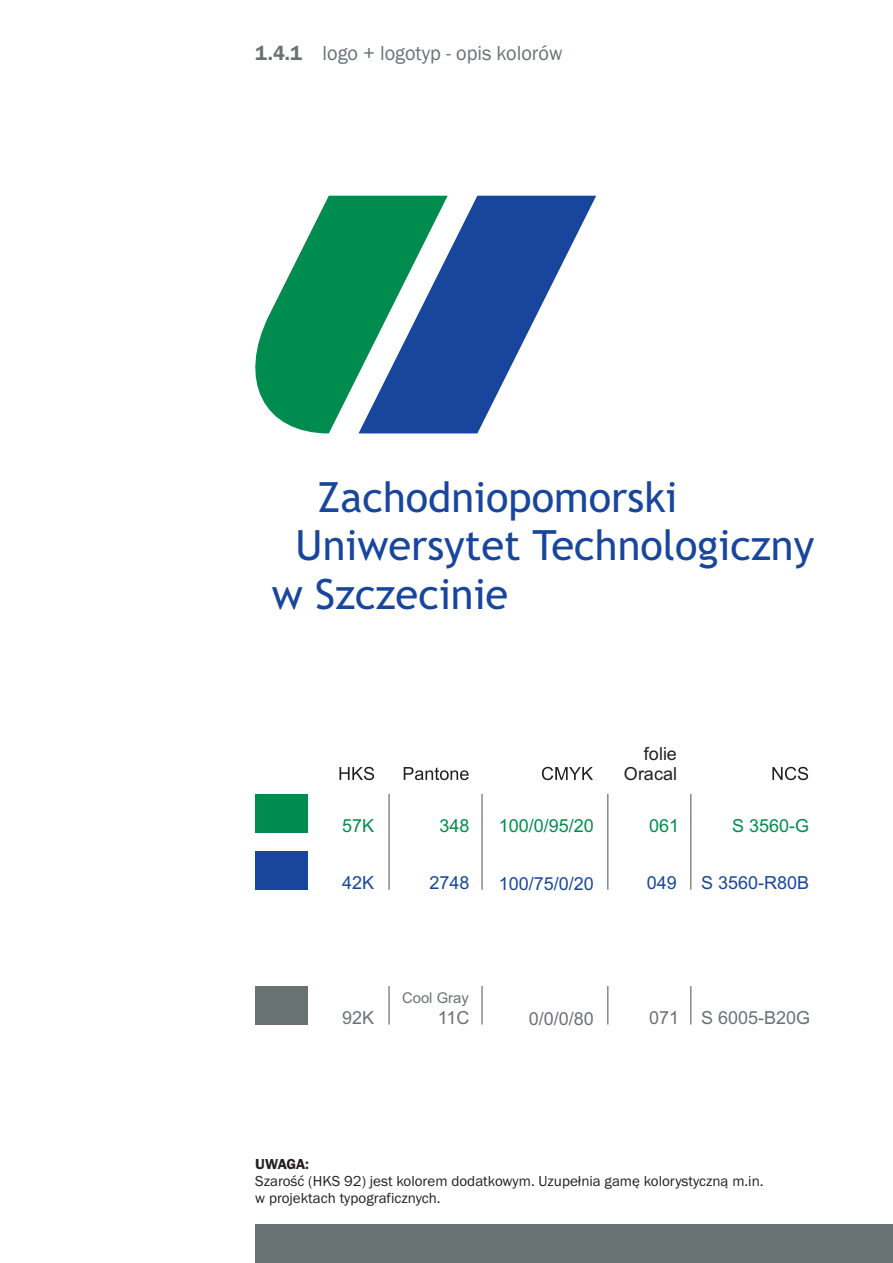
<style>
.page{position:relative;width:893px;height:1263px;background:#fff}
.page>*{position:absolute;margin:0;border:0;box-sizing:border-box;transform-origin:0 0}
.t1{font:41.7px/48.4px "Trebuchet MS";color:#18469d}
.t2{font:21px "Franklin Gothic";color:#697374;scale:.96 1}
.t3{font:18px "Arial";color:#18469d}
.t4{font:18px "Arial";color:#008c4e}
.t5{font:18px "Arial";color:#697374}
.t6{font:18px/20.1px "Arial";color:#231f20;text-align:right}
.t7{font:15px/17px "Franklin Gothic";color:#231f20}
.t8{font:600 15px "Franklin Gothic";letter-spacing:-.01em;color:#231f20}
.t9{font:14.85px "Arial";color:#697374}
.s1{font-weight:600}
</style>
<div class="page">
<svg style="left:255px;top:196px;width:103px;height:237px;fill:#008c4e"></svg>
<svg style="left:358px;top:196px;width:238px;height:237px"></svg>
<div style="left:255px;top:851px;width:53px;height:38px;background:#18469d"></div>
<div style="left:255px;top:794px;width:53px;height:38px;background:#008c4e"></div>
<svg style="left:339px;top:767px;width:35px;height:13px"></svg>
<svg style="left:404px;top:767px;width:65px;height:13px"></svg>
<svg style="left:542px;top:767px;width:51px;height:13px"></svg>
<svg style="left:772px;top:767px;width:36px;height:13px"></svg>
<hr style="left:481px;top:794px;width:2px;height:96px;background:#57585a">
<hr style="left:607px;top:794px;width:1px;height:96px;background:#57585a">
<hr style="left:388px;top:794px;width:2px;height:96px;background:#57585a">
<hr style="left:690px;top:794px;width:1px;height:96px;background:#57585a">
<div style="left:255px;top:986px;width:53px;height:38px;background:#697374"></div>
<hr style="left:481px;top:986px;width:2px;height:38px;background:#57585a">
<hr style="left:607px;top:986px;width:1px;height:38px;background:#57585a">
<hr style="left:388px;top:986px;width:2px;height:38px;background:#57585a">
<hr style="left:690px;top:986px;width:1px;height:38px;background:#57585a">
<div style="left:255px;top:1225px;width:638px;height:38px;background:#697374"></div>
<h2 class="t2" style="left:255px;top:45px;width:321px"><span class="s1">1.4.1</span> logo + logotyp - opis kolorów</h2>
<h1 class="t1" style="left:318px;top:476px;width:361px">Zachodniopomorski</h1>
<h1 class="t1" style="left:272px;top:525px;width:544px;text-indent:24px">Uniwersytet Technologiczny w Szczecinie</h1>
<p class="t6" style="left:624px;top:745px;width:55px">folie<br>Oracal</p>
<p class="t4" style="left:342px;top:819px;width:34px">57K</p>
<p class="t4" style="left:439px;top:819px;width:32px">348</p>
<p class="t4" style="left:499px;top:819px;width:97px">100/0/95/20</p>
<p class="t4" style="left:649px;top:819px;width:32px">061</p>
<p class="t4" style="left:732px;top:819px;width:79px">S 3560-G</p>
<p class="t3" style="left:342px;top:876px;width:34px">42K</p>
<p class="t3" style="left:429px;top:876px;width:42px">2748</p>
<p class="t3" style="left:499px;top:877px;width:97px">100/75/0/20</p>
<p class="t3" style="left:647px;top:876px;width:32px">049</p>
<p class="t3" style="left:701px;top:876px;width:110px">S 3560-R80B</p>
<p class="t5" style="left:342px;top:1011px;width:34px">92K</p>
<p class="t9" style="left:402px;top:992px;width:68px">Cool Gray</p>
<p class="t5" style="left:438px;top:1011px;width:33px">11C</p>
<p class="t5" style="left:529px;top:1011px;width:67px">0/0/0/80</p>
<p class="t5" style="left:649px;top:1011px;width:162px">071 S 6005-B20G</p>
<p class="t8" style="left:255px;top:1159px;width:55px">UWAGA:</p>
<p class="t7" style="left:255px;top:1174px;width:510px">Szarość (HKS 92) jest kolorem dodatkowym. Uzupełnia gamę kolorystyczną m.in. w projektach typograficznych.</p>
</div>
